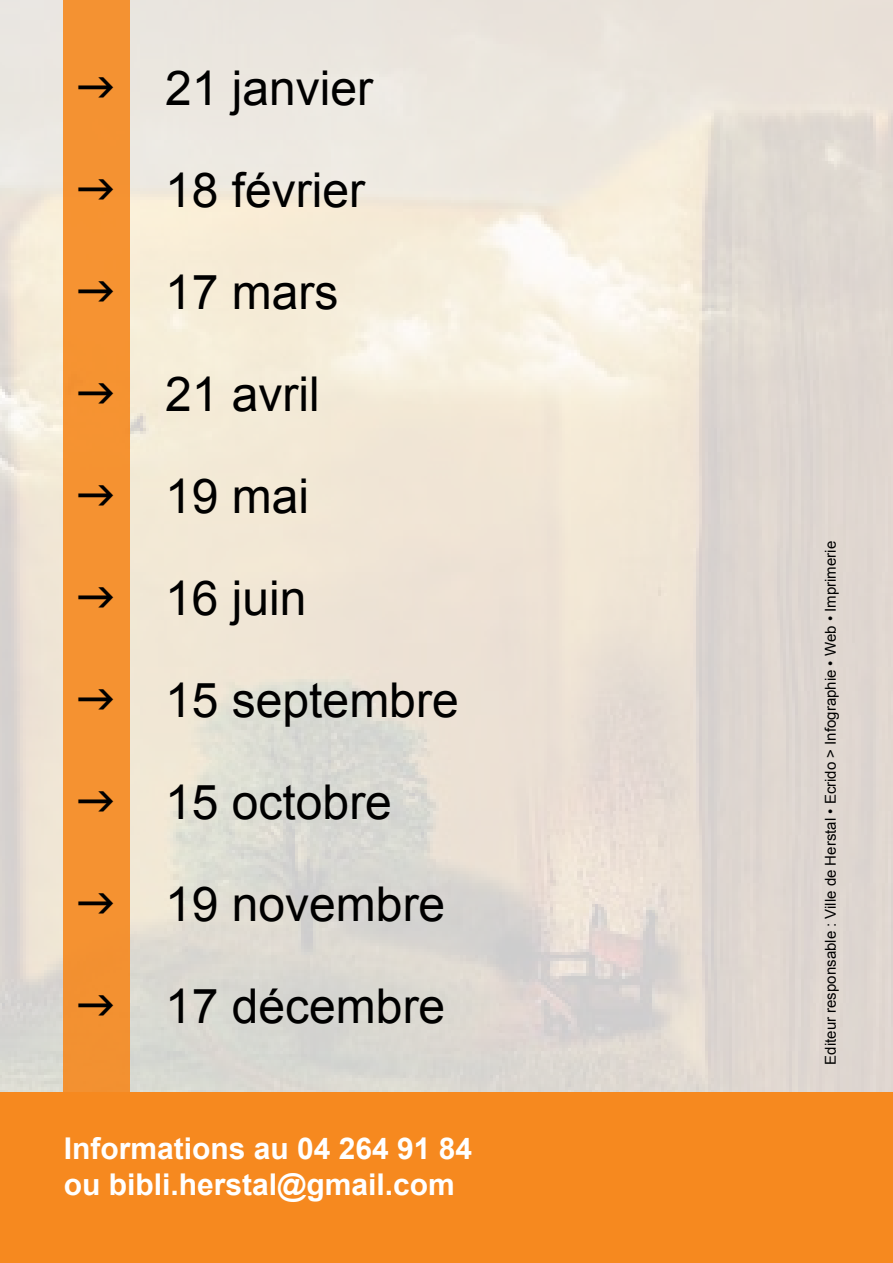
<style>
.page{position:relative;width:893px;height:1263px;background:#fff}
.page>*{position:absolute;margin:0;border:0;box-sizing:border-box;transform-origin:0 0}
.t1{font:48px/102px "Arial";color:#000}
.t2{font:700 30px/36px "Arial";color:#fff}
.t3{font:15px "Arial";color:#000}
</style>
<div class="page">
<img style="left:0;top:0;width:893px;height:1092px">
<div style="left:64px;top:0;width:66px;height:1263px;background:#f59231"></div>
<div style="left:0;top:1092px;width:893px;height:171px;background:#f6891f"></div>
<p class="t1" style="left:165px;top:38px;width:295px">21 janvier<br>18 février<br>17 mars<br>21 avril<br>19 mai<br>16 juin<br>15 septembre<br>15 octobre<br>19 novembre<br>17 décembre</p>
<p class="t2" style="left:64px;top:1131px;width:410px">Informations au 04 264 91 84 ou bibli.herstal@gmail.com</p>
<p class="t3" style="left:821px;top:1064px;width:525px;rotate:-90deg">Editeur responsable : Ville de Herstal • Ecrido &gt; Infographie • Web • Imprimerie</p>
</div>
